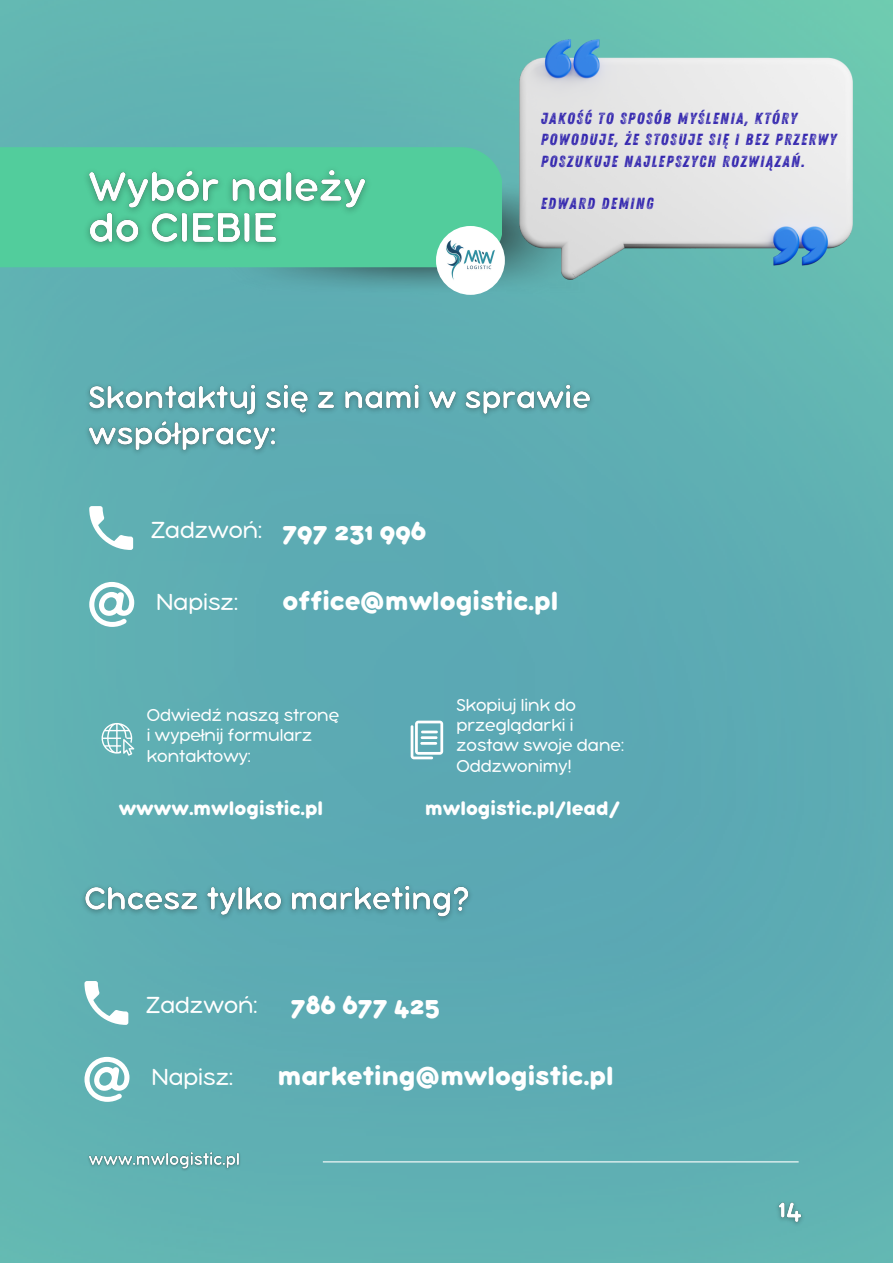
<style>
.page{position:relative;width:893px;height:1264px;background:#fff}
.page>*{position:absolute;margin:0;border:0;box-sizing:border-box;transform-origin:0 0}
.t1{font:700 28.5px "Bubbleboddy Neue";color:#fff}
.t2{font:300 25.5px "Bubbleboddy Neue";color:#fff}
.t3{font:700 21.3px "Bubbleboddy Neue";color:#fff}
.t4{font:300 19.05px/20.2px "Bubbleboddy Neue";color:#fff}
.t5{font:16.05px/21.3px "Zing Rust G2 Base";letter-spacing:.095em;color:#3023ae}
</style>
<div class="page">
<img style="left:0;top:0;width:892px;height:1262px">
<img style="left:221px;top:180px;width:367px;height:115px">
<div style="left:0;top:147px;width:501px;height:120px;background:#52cd9c"></div>
<svg style="left:89px;top:506px;width:44px;height:44px"></svg>
<svg style="left:89px;top:582px;width:45px;height:45px"></svg>
<svg style="left:102px;top:723px;width:32px;height:32px"></svg>
<svg style="left:410px;top:720px;width:33px;height:39px"></svg>
<img style="left:436px;top:226px;width:69px;height:69px;border-radius:50%">
<svg style="left:84px;top:981px;width:44px;height:43px"></svg>
<svg style="left:84px;top:1056px;width:45px;height:45px"></svg>
<img style="left:519px;top:40px;width:333px;height:239px">
<img style="left:78px;top:159px;width:310px;height:104px">
<img style="left:75px;top:877px;width:404px;height:50px">
<img style="left:80px;top:377px;width:520px;height:84px">
<img style="left:85px;top:1147px;width:159px;height:28px">
<hr style="left:323px;top:1161px;width:475px;height:1px;background:#fff">
<img style="left:770px;top:1192px;width:40px;height:41px">
<p class="t5" style="left:540px;top:108px;width:297px">JAKOŚĆ TO SPOSÓB MYŚLENIA, KTÓRY<br>POWODUJE, ŻE STOSUJE SIĘ I BEZ PRZERWY<br>POSZUKUJE NAJLEPSZYCH ROZWIĄZAŃ.</p>
<p class="t5" style="left:540px;top:193px;width:114px">EDWARD DEMING</p>
<h2 class="t2" style="left:151px;top:522px;width:113px">Zadzwoń:</h2>
<h2 class="t2" style="left:156px;top:593px;width:83px">Napisz:</h2>
<h1 class="t1" style="left:282px;top:522px;width:145px">797 231 996</h1>
<h1 class="t1" style="left:282px;top:592px;width:277px">office@mwlogistic.pl</h1>
<p class="t4" style="left:147px;top:706px;width:194px">Odwiedź naszą stronę i wypełnij formularz kontaktowy:</p>
<p class="t4" style="left:456px;top:696px;width:169px">Skopiuj link do przeglądarki i zostaw swoje dane:<br>Oddzwonimy!</p>
<h3 class="t3" style="left:425px;top:801px;width:196px">mwlogistic.pl/lead/</h3>
<h3 class="t3" style="left:119px;top:801px;width:206px">wwww.mwlogistic.pl</h3>
<h2 class="t2" style="left:146px;top:996px;width:113px">Zadzwoń:</h2>
<h1 class="t1" style="left:291px;top:995px;width:150px">786 677 425</h1>
<h2 class="t2" style="left:151px;top:1068px;width:83px">Napisz:</h2>
<h1 class="t1" style="left:278px;top:1067px;width:337px">marketing@mwlogistic.pl</h1>
</div>
